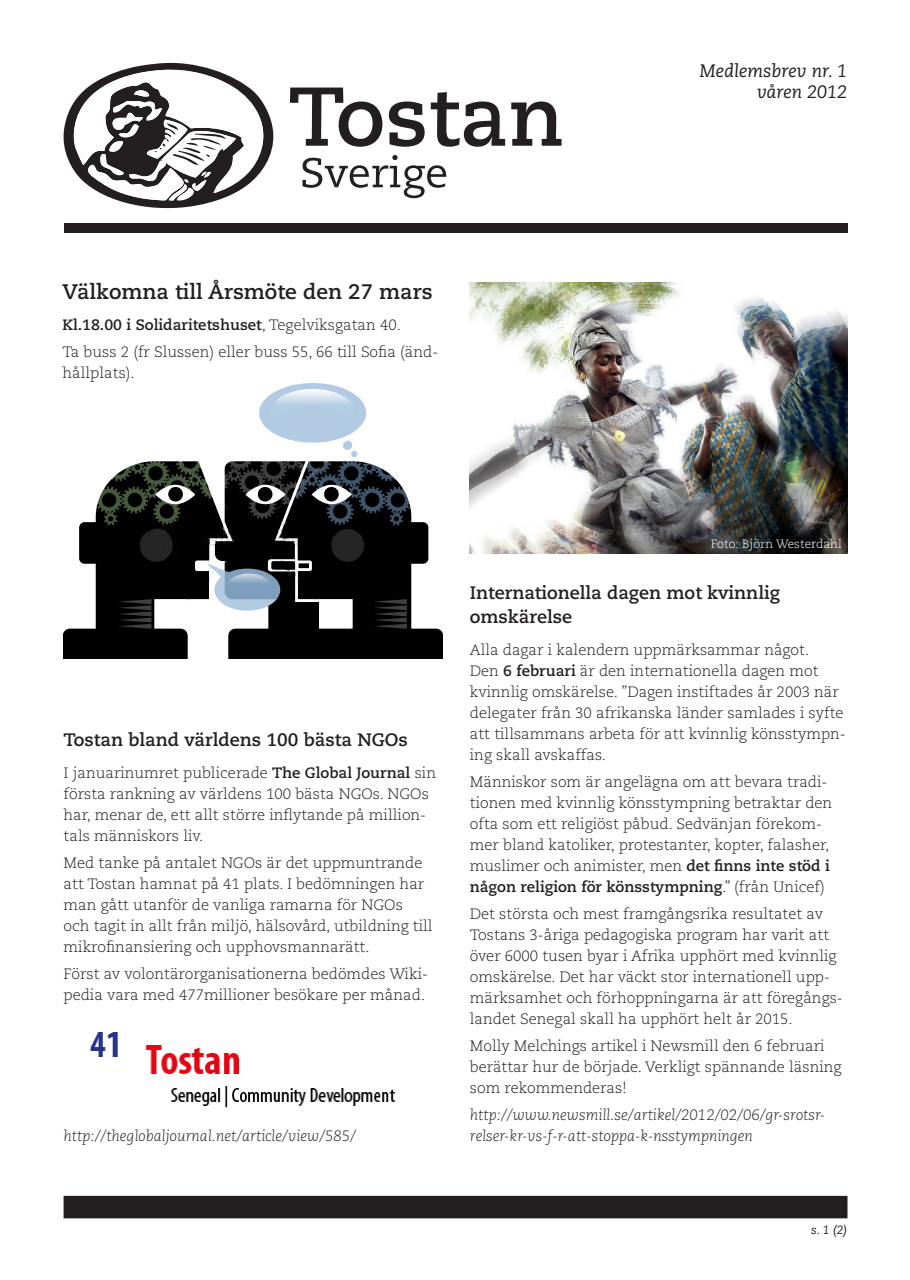
<style>
.page{position:relative;width:910px;height:1280px;background:#fff}
.page>*{position:absolute;margin:0;border:0;box-sizing:border-box;transform-origin:0 0}
.t1{font:700 21px "Caecilia LT Std";color:#231f20}
.t2{font:700 18px "Caecilia LT Std";color:#231f20}
.t3{font:italic 18px "Caecilia LT Std";color:#231f20}
.t4{font:300 15px/21px "Caecilia LT Std";color:#231f20}
.t5{font:italic 300 15px/21px "Caecilia LT Std";color:#231f20}
.t6{font:700 15px "Caecilia LT Std";color:#231f20}
.t7{font:300 12px "Caecilia LT Std";color:#fff}
.t8{font:italic 12px "Caecilia LT Std";color:#231f20}
.s1{font-weight:300}
.s2{font-weight:700}
</style>
<div class="page">
<svg style="left:64px;top:63px;width:209px;height:145px"></svg>
<svg style="left:290px;top:88px;width:92px;height:59px"></svg>
<svg style="left:389px;top:102px;width:36px;height:45px"></svg>
<svg style="left:431px;top:92px;width:74px;height:55px"></svg>
<svg style="left:511px;top:102px;width:51px;height:44px"></svg>
<svg style="left:302px;top:155px;width:144px;height:43px"></svg>
<div style="left:64px;top:1196px;width:783px;height:22px;background:#231f20"></div>
<div style="left:64px;top:223px;width:783px;height:9px;background:#231f20"></div>
<img style="left:470px;top:283px;width:377px;height:271px">
<img style="left:64px;top:384px;width:378px;height:275px">
<img style="left:90px;top:1032px;width:306px;height:76px">
<p class="t3" style="left:699px;top:60px;width:149px">Medlemsbrev nr. 1</p>
<p class="t3" style="left:757px;top:81px;width:92px">våren 2012</p>
<p class="t1" style="left:63px;top:279px;width:372px">Välkomna till Årsmöte den 27 mars</p>
<p class="t6" style="left:63px;top:316px;width:340px">Kl.18.00 i Solidaritetshuset<span class="s1">, Tegelviksgatan 40.</span></p>
<p class="t4" style="left:63px;top:342px;width:377px">Ta buss 2 (fr Slussen) eller buss 55, 66 till Sofia (änd&shy;hållplats).</p>
<p class="t2" style="left:64px;top:729px;width:346px">Tostan bland världens 100 bästa NGOs</p>
<p class="t4" style="left:64px;top:762px;width:374px">I januarinumret publicerade <span class="s2">The Global Journal</span> sin första rankning av världens 100 bästa NGOs. NGOs har, menar de, ett allt större inflytande på million&shy;tals människors liv.</p>
<p class="t4" style="left:64px;top:852px;width:371px">Med tanke på antalet NGOs är det uppmuntrande att Tostan hamnat på 41 plats. I bedömningen har man gått utanför de vanliga ramarna för NGOs<br>och tagit in allt från miljö, hälsovård, utbildning till mikrofinansiering och upphovsmannarätt.</p>
<p class="t4" style="left:64px;top:963px;width:366px">Först av volontärorganisationerna bedömdes Wiki&shy;pedia vara med 477millioner besökare per månad.</p>
<p class="t5" style="left:64px;top:1125px;width:294px">http://theglobaljournal.net/article/view/585/</p>
<p class="t7" style="left:711px;top:537px;width:133px">Foto: Björn Westerdahl</p>
<p class="t2" style="left:470px;top:582px;width:312px">Internationella dagen mot kvinnlig</p>
<p class="t2" style="left:470px;top:606px;width:104px">omskärelse</p>
<p class="t4" style="left:470px;top:639px;width:377px">Alla dagar i kalendern uppmärksammar något.<br>Den <span class="s2">6 februari</span> är den internationella dagen mot kvinnlig omskärelse. ”Dagen instiftades år 2003 när delegater från 30 afrikanska länder samlades i syfte att tillsammans arbeta för att kvinnlig könsstympn&shy;ing skall avskaffas.</p>
<p class="t4" style="left:470px;top:771px;width:364px">Människor som är angelägna om att bevara tradi&shy;tionen med kvinnlig könsstympning betraktar den ofta som ett religiöst påbud. Sedvänjan förekom&shy;mer bland katoliker, protestanter, kopter, falasher, muslimer och animister, men <span class="s2">det finns inte stöd i någon religion för könsstympning</span>.” (från Unicef)</p>
<p class="t4" style="left:470px;top:903px;width:374px">Det största och mest framgångsrika resultatet av Tostans 3-åriga pedagogiska program har varit att över 6000 tusen byar i Afrika upphört med kvinnlig omskärelse. Det har väckt stor internationell upp&shy;märksamhet och förhoppningarna är att föregångs&shy;landet Senegal skall ha upphört helt år 2015.</p>
<p class="t4" style="left:470px;top:1035px;width:373px">Molly Melchings artikel i Newsmill den 6 februari berättar hur de började. Verkligt spännande läsning som rekommenderas!</p>
<p class="t5" style="left:470px;top:1104px;width:357px">http://www.newsmill.se/artikel/2012/02/06/gr-srotsr&shy;relser-kr-vs-f-r-att-stoppa-k-nsstympningen</p>
<p class="t8" style="left:811px;top:1223px;width:38px">s. 1 (2)</p>
</div>
